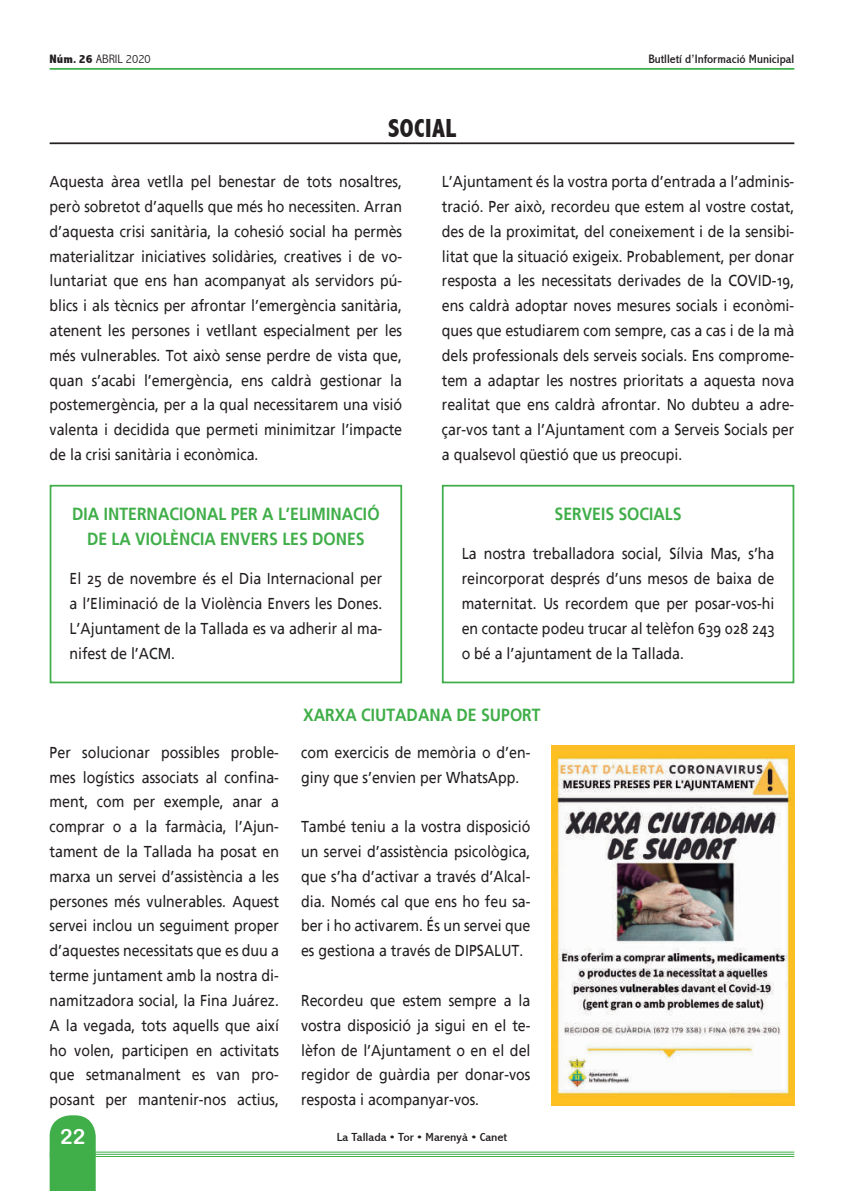
<style>
.page{position:relative;width:844px;height:1191px;background:#fff}
.page>*{position:absolute;margin:0;border:0;box-sizing:border-box;transform-origin:0 0}
.t1{font:800 condensed 26.25px "Abadi";letter-spacing:.015em;color:#231f20;scale:.95 1}
.t2{font:21px "Arial Rounded MT Bold";color:#fff}
.t3{font:700 17.5px/24.8px "Frutiger Linotype";color:#40ae49;text-align:center;scale:.9 1}
.t4{font:15.75px/24.8px "Frutiger Linotype";color:#231f20;text-align:justify;scale:.9 1}
.t5{font:condensed 12.25px "Abadi";color:#231f20;scale:1.1 1}
.t6{font:300 condensed 12.25px "Abadi";color:#231f20;scale:1.1 1}
.t7{font:condensed 11.72px "Abadi";color:#231f20;scale:1.19 1}
.s1{font-weight:800}
</style>
<div class="page">
<hr style="left:50px;top:1151px;width:744px;height:1px;background:#40ae49">
<hr style="left:50px;top:1153px;width:744px;height:1px;background:#40ae49">
<hr style="left:50px;top:1156px;width:744px;height:1px;background:#40ae49">
<svg style="left:50px;top:1115px;width:46px;height:76px;background:#4bb253"></svg>
<hr style="left:50px;top:68px;width:744px;height:2px;background:#40ae49">
<hr style="left:50px;top:142px;width:744px;height:2px;background:#231f20">
<div style="left:50px;top:485px;width:352px;height:198px;border:2px solid #40ae49"></div>
<div style="left:441px;top:485px;width:353px;height:198px;border:2px solid #40ae49"></div>
<img style="left:551px;top:746px;width:243px;height:359px">
<p class="t6" style="left:50px;top:52px;width:93px"><span class="s1">Núm. 26</span> ABRIL 2020</p>
<p class="t5" style="left:648px;top:52px;width:134px">Butlletí d’Informació Municipal</p>
<h1 class="t1" style="left:388px;top:113px;width:73px">SOCIAL</h1>
<p class="t4" style="left:50px;top:169px;width:393px">Aquesta àrea vetlla pel benestar de tots nosaltres, però sobretot d’aquells que més ho necessiten. Arran d’aquesta crisi sanitària, la cohesió social ha permès materialitzar iniciatives solidàries, creatives i de vo&shy;luntariat que ens han acompanyat als servidors pú&shy;blics i als tècnics per afrontar l’emergència sanitària, atenent les persones i vetllant especialment per les més vulnerables. Tot això sense perdre de vista que, quan s’acabi l’emergència, ens caldrà gestionar la postemergència, per a la qual necessitarem una visió valenta i decidida que permeti minimitzar l’impacte de la crisi sanitària i econòmica.</p>
<p class="t4" style="left:441px;top:169px;width:393px">L’Ajuntament és la vostra porta d’entrada a l’adminis&shy;tració. Per això, recordeu que estem al vostre costat, des de la proximitat, del coneixement i de la sensibi&shy;litat que la situació exigeix. Probablement, per donar resposta a les necessitats derivades de la COVID-19, ens caldrà adoptar noves mesures socials i econòmi&shy;ques que estudiarem com sempre, cas a cas i de la mà dels professionals dels serveis socials. Ens comprome&shy;tem a adaptar les nostres prioritats a aquesta nova realitat que ens caldrà afrontar. No dubteu a adre&shy;çar-vos tant a l’Ajuntament com a Serveis Socials per a qualsevol qüestió que us preocupi.</p>
<p class="t3" style="left:72px;top:501px;width:343px">DIA INTERNACIONAL PER A L’ELIMINACIÓ<br>DE LA VIOLÈNCIA ENVERS LES DONES</p>
<p class="t4" style="left:69px;top:566px;width:349px">El 25 de novembre és el Dia Internacional per a l’Eliminació de la Violència Envers les Dones.<br>L’Ajuntament de la Tallada es va adherir al ma&shy;nifest de l’ACM.</p>
<p class="t3" style="left:554px;top:501px;width:143px">SERVEIS SOCIALS</p>
<p class="t4" style="left:461px;top:541px;width:349px">La nostra treballadora social, Sílvia Mas, s’ha reincorporat després d’uns mesos de baixa de maternitat. Us recordem que per posar-vos-hi en contacte podeu trucar al telèfon 639 028 243 o bé a l’ajuntament de la Tallada.</p>
<p class="t3" style="left:303px;top:703px;width:265px">XARXA CIUTADANA DE SUPORT</p>
<p class="t4" style="left:50px;top:740px;width:256px">Per solucionar possibles proble&shy;mes logístics associats al confina&shy;ment, com per exemple, anar a comprar o a la farmàcia, l’Ajun&shy;tament de la Tallada ha posat en marxa un servei d’assistència a les persones més vulnerables. Aquest servei inclou un seguiment proper d’aquestes necessitats que es duu a terme juntament amb la nostra di&shy;namitzadora social, la Fina Juárez.<br>A la vegada, tots aquells que així ho volen, participen en activitats que setmanalment es van pro&shy;posant per mantenir-nos actius,</p>
<p class="t4" style="left:301px;top:740px;width:256px">com exercicis de memòria o d’en&shy;giny que s’envien per WhatsApp.</p>
<p class="t4" style="left:301px;top:814px;width:256px">També teniu a la vostra disposició un servei d’assistència psicològica, que s’ha d’activar a través d’Alcal&shy;dia. Només cal que ens ho feu sa&shy;ber i ho activarem. És un servei que es gestiona a través de DIPSALUT.</p>
<p class="t4" style="left:301px;top:988px;width:256px">Recordeu que estem sempre a la vostra disposició ja sigui en el te&shy;lèfon de l’Ajuntament o en el del regidor de guàrdia per donar-vos resposta i acompanyar-vos.</p>
<h2 class="t2" style="left:60px;top:1123px;width:26px">22</h2>
<p class="t7" style="left:336px;top:1130px;width:145px">La Tallada • Tor • Marenyà • Canet</p>
</div>
